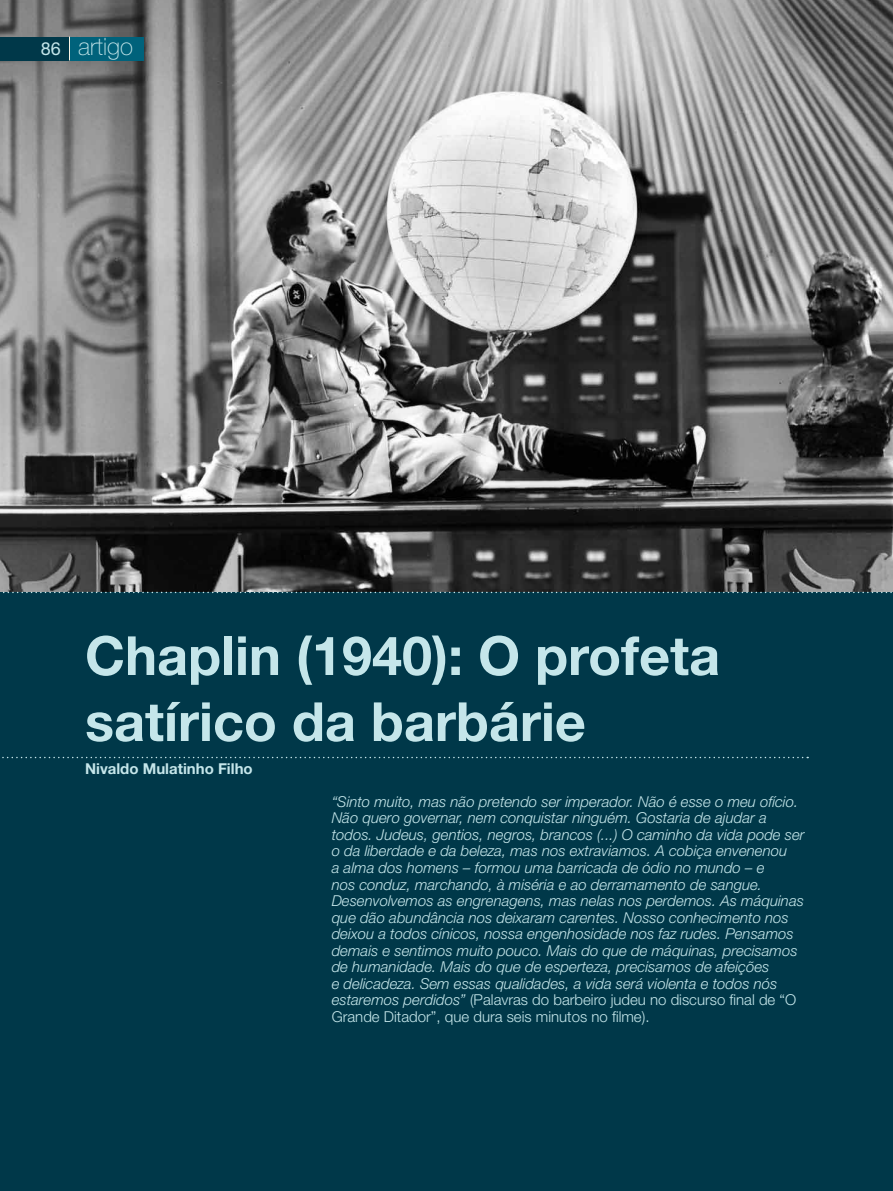
<style>
.page{position:relative;width:893px;height:1191px;background:#fff}
.page>*{position:absolute;margin:0;border:0;box-sizing:border-box;transform-origin:0 0}
.t1{font:700 54px/66px "Helvetica Neue LT Std";color:#c5e6ea}
.t2{font:100 24px "Helvetica Neue LT Std";color:#c5e6ea}
.t3{font:italic 300 15px/16.5px "Helvetica Neue LT Std";color:#c5e6ea}
.t4{font:700 15px "Helvetica Neue LT Std";color:#c5e6ea}
.s1{font-weight:400;font-size:18px}
.s2{font-style:normal}
</style>
<div class="page">
<img style="left:0;top:0;width:893px;height:591px">
<div style="left:70px;top:37px;width:74px;height:23px;background:#00627b"></div>
<div style="left:0;top:37px;width:69px;height:23px;background:#003849"></div>
<div style="left:0;top:592px;width:893px;height:599px;background:#003849"></div>
<svg style="left:0;top:591px;width:893px;height:2px"></svg>
<svg style="left:2px;top:756px;width:806px;height:2px"></svg>
<svg style="left:69px;top:37px;width:1px;height:23px"></svg>
<h2 class="t2" style="left:41px;top:33px;width:94px"><span class="s1">86</span> artigo</h2>
<h1 class="t1" style="left:85px;top:621px;width:637px">Chaplin (1940): O profeta satírico da barbárie</h1>
<p class="t4" style="left:85px;top:759px;width:169px">Nivaldo Mulatinho Filho</p>
<p class="t3" style="left:332px;top:793px;width:474px">“Sinto muito, mas não pretendo ser imperador. Não é esse o meu ofício.<br>Não quero governar, nem conquistar ninguém. Gostaria de ajudar a todos. Judeus, gentios, negros, brancos (...) O caminho da vida pode ser o da liberdade e da beleza, mas nos extraviamos. A cobiça envenenou<br>a alma dos homens – formou uma barricada de ódio no mundo – e<br>nos conduz, marchando, à miséria e ao derramamento de sangue.<br>Desenvolvemos as engrenagens, mas nelas nos perdemos. As máquinas que dão abundância nos deixaram carentes. Nosso conhecimento nos deixou a todos cínicos, nossa engenhosidade nos faz rudes. Pensamos demais e sentimos muito pouco. Mais do que de máquinas, precisamos de humanidade. Mais do que de esperteza, precisamos de afeições<br>e delicadeza. Sem essas qualidades, a vida será violenta e todos nós estaremos perdidos” <span class="s2">(Palavras do barbeiro judeu no discurso final de “O Grande Ditador”, que dura seis minutos no filme).</span></p>
</div>
